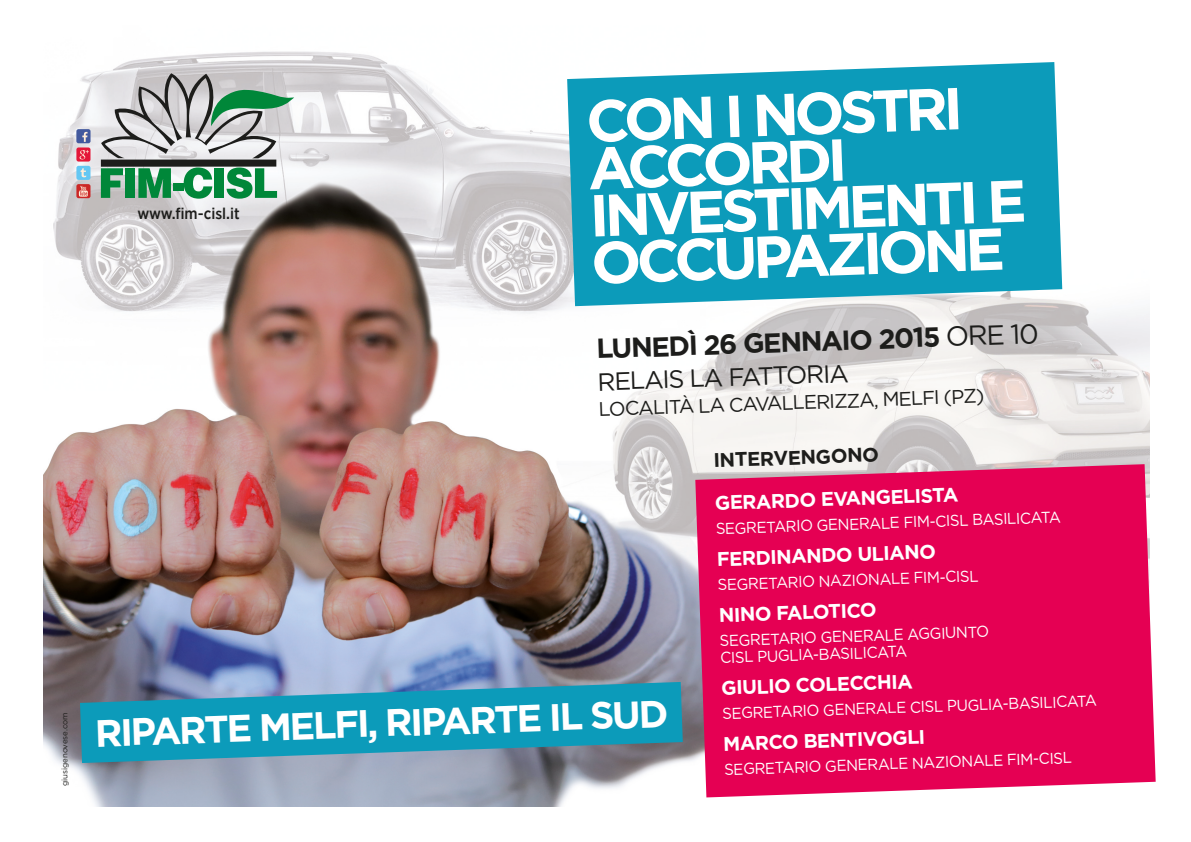
<style>
.page{position:relative;width:1191px;height:842px;background:#fff}
.page>*{position:absolute;margin:0;border:0;box-sizing:border-box;transform-origin:0 0}
.t1{font:700 59.1px/47.3px "Gotham";color:#fff}
.t2{font:700 38.1px "Gotham";color:#fff}
.t3{font:700 27.6px "Gotham";color:#1d1d1b}
.t4{font:27.6px "Gotham";color:#1d1d1b}
.t5{font:24.9px "Gotham";color:#1d1d1b}
.t6{font:700 19.7px "Gotham";color:#fff}
.t7{font:19.7px "Gotham";color:#1d1d1b}
.t8{font:700 19.7px "Gotham";color:#1d1d1b}
.t9{font:15.8px "Gotham";color:#fff;scale:.96 1}
.t10{font:500 15.8px "Gotham Narrow";color:#1d1d1b}
.t11{font:7.9px "Gotham";color:#1d1d1b}
.s1{font-weight:700}
</style>
<div class="page">
<img style="left:44px;top:51px;width:1105px;height:755px">
<svg style="left:567px;top:62px;width:495px;height:244px;background:#21a2bf"></svg>
<div style="left:101px;top:160px;width:175px;height:7px;background:#1d1d1b"></div>
<svg style="left:101px;top:168px;width:22px;height:30px"></svg>
<div style="left:125px;top:168px;width:10px;height:30px;background:#008739"></div>
<svg style="left:138px;top:168px;width:33px;height:30px"></svg>
<div style="left:173px;top:184px;width:10px;height:7px;background:#008739"></div>
<svg style="left:184px;top:167px;width:28px;height:32px"></svg>
<div style="left:215px;top:168px;width:9px;height:30px;background:#008739"></div>
<svg style="left:226px;top:167px;width:51px;height:32px"></svg>
<svg style="left:101px;top:73px;width:193px;height:85px;background:#b3bbb8"></svg>
<svg style="left:80px;top:682px;width:603px;height:81px;background:#2c97b4"></svg>
<div style="left:76px;top:129px;width:15px;height:14px;background:#42599e;border-radius:2px"></div>
<svg style="left:82px;top:132px;width:5px;height:10px"></svg>
<div style="left:76px;top:166px;width:14px;height:14px;background:#64c7f3;border-radius:2px"></div>
<svg style="left:81px;top:168px;width:5px;height:9px"></svg>
<div style="left:76px;top:147px;width:14px;height:15px;background:#e41638;border-radius:2px"></div>
<svg style="left:80px;top:150px;width:9px;height:9px"></svg>
<div style="left:76px;top:184px;width:14px;height:14px;background:#cb2625;border-radius:2px"></div>
<svg style="left:79px;top:186px;width:9px;height:11px"></svg>
<svg style="left:695px;top:464px;width:460px;height:333px;background:#e40f5c"></svg>
<svg style="left:893px;top:730px;width:30px;height:15px"></svg>
<p class="t11" style="left:60px;top:786px;width:76px;rotate:-90deg">giusigenovese.com</p>
<p class="t10" style="left:137px;top:203px;width:104px">www.fim-cisl.it</p>
<h1 class="t1" style="left:585px;top:97px;width:439px;rotate:-2deg">CON I NOSTRI<br>ACCORDI<br>INVESTIMENTI E<br>OCCUPAZIONE</h1>
<h3 class="t3" style="left:596px;top:330px;width:182px;rotate:-2deg">LUNEDì 26 gennaio</h3>
<h3 class="t4" style="left:877px;top:321px;width:162px;rotate:-2deg"><span class="s1">2015</span> ore 10</h3>
<h3 class="t5" style="left:597px;top:366px;width:253px;rotate:-2deg">relais la fattoria</h3>
<p class="t7" style="left:598px;top:397px;width:387px;rotate:-2deg">località la cavallerizza, melfi (pz)</p>
<h2 class="t2" style="left:94px;top:708px;width:575px;rotate:-2deg">RIPARTE MELFI, RIPARTE IL SUD</h2>
<p class="t8" style="left:713px;top:447px;width:167px;rotate:-2deg">INTERVENGONO</p>
<p class="t6" style="left:714px;top:490px;width:17px;rotate:-2deg">Gerardo</p>
<p class="t6" style="left:820px;top:486px;width:11px;rotate:-2deg">evan</p>
<p class="t6" style="left:875px;top:484px;width:26px;rotate:-2deg">gelista</p>
<p class="t9" style="left:715px;top:519px;width:361px;rotate:-2deg">segretario generale fim-cisl basilicata</p>
<p class="t6" style="left:716px;top:546px;width:24px;rotate:-2deg">Ferdinando</p>
<p class="t6" style="left:857px;top:541px;width:80px;rotate:-2deg">ULIANO</p>
<p class="t9" style="left:717px;top:575px;width:273px;rotate:-2deg">segretario nazionale fim-cisl</p>
<p class="t6" style="left:718px;top:602px;width:11px;rotate:-2deg">nino</p>
<p class="t6" style="left:776px;top:600px;width:11px;rotate:-2deg">falotico</p>
<p class="t9" style="left:719px;top:631px;width:210px;rotate:-2deg">segretario generale AGGI</p>
<p class="t9" style="left:944px;top:623px;width:26px;rotate:-2deg">UNTO</p>
<p class="t9" style="left:720px;top:647px;width:74px;rotate:-2deg">cisl PUGLIA</p>
<p class="t9" style="left:812px;top:644px;width:100px;rotate:-2deg">-basilicata</p>
<p class="t6" style="left:721px;top:675px;width:26px;rotate:-2deg">giulio</p>
<p class="t6" style="left:795px;top:672px;width:11px;rotate:-2deg">colec</p>
<p class="t6" style="left:862px;top:670px;width:40px;rotate:-2deg">Chia</p>
<p class="t9" style="left:722px;top:703px;width:312px;rotate:-2deg">segretario generale cisl puglia-BASILICATA</p>
<p class="t6" style="left:723px;top:731px;width:11px;rotate:-2deg">marco</p>
<p class="t6" style="left:803px;top:728px;width:25px;rotate:-2deg">bentivo</p>
<p class="t9" style="left:724px;top:759px;width:364px;rotate:-2deg">segretario generale nazionale fim-cisl</p>
</div>
